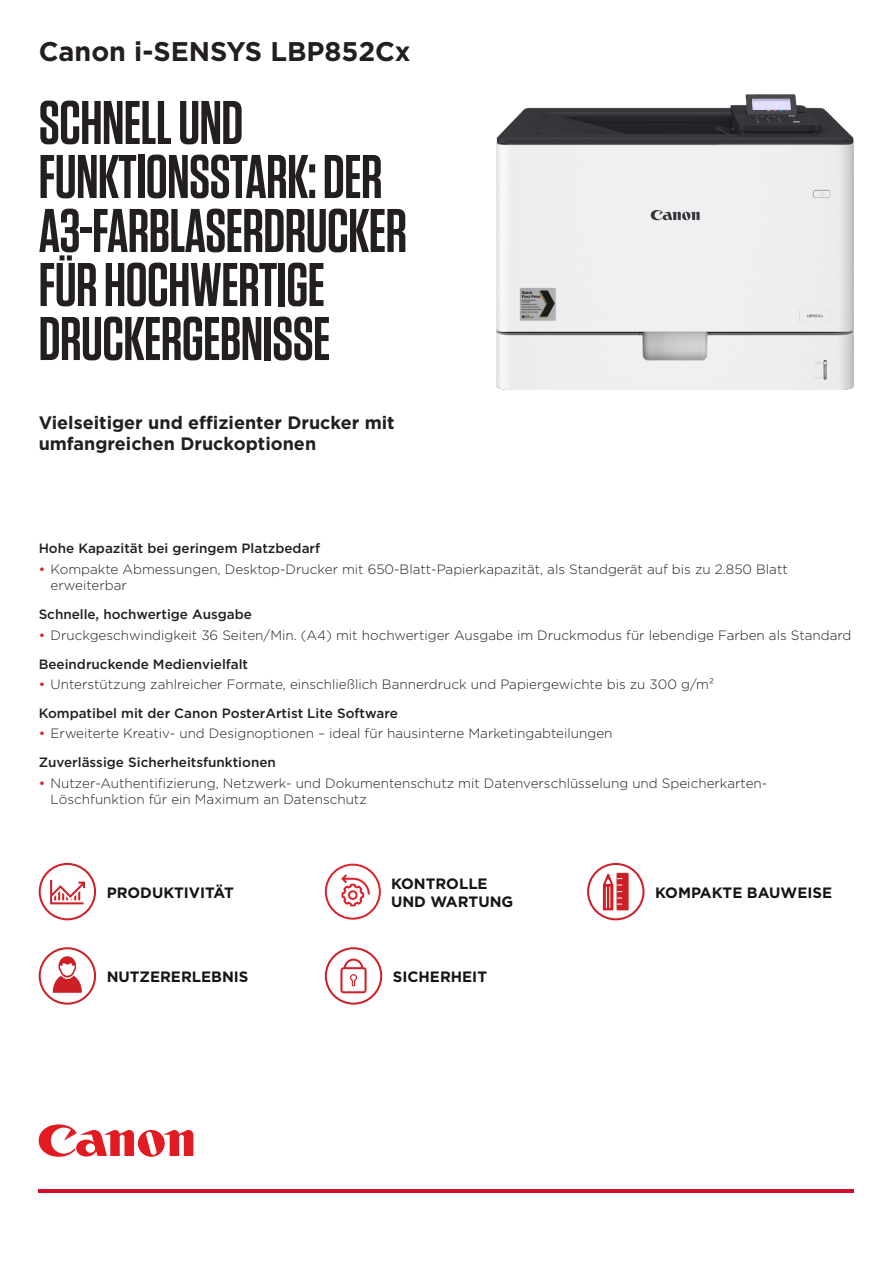
<style>
.page{position:relative;width:893px;height:1263px;background:#fff}
.page>*{position:absolute;margin:0;border:0;box-sizing:border-box;transform-origin:0 0}
.Headline{font:600 61.5px/54px "Tungsten";letter-spacing:-.01em;color:#231f20;scale:.95 1}
.INTRO{font:700 27px "Gotham";color:#231f20}
.Product_name{font:700 18px/21.6px "Gotham";color:#231f20}
.Sub-headline{font:700 15px/18px "Gotham";color:#171419}
.t1{font:300 13.5px/16.2px "Gotham";color:#231f20}
.BODY_BULLETS{font:500 13.5px "Gotham";color:#231f20}
.s1{font-weight:400;color:#e21a21}
</style>
<div class="page">
<svg style="left:39px;top:1124px;width:154px;height:33px"></svg>
<hr style="left:39px;top:1189px;width:815px;height:3px;background:#d30d2b">
<img style="left:496px;top:95px;width:358px;height:294px">
<svg style="left:587px;top:863px;width:57px;height:57px"></svg>
<svg style="left:325px;top:947px;width:57px;height:58px"></svg>
<svg style="left:39px;top:947px;width:57px;height:58px"></svg>
<svg style="left:39px;top:863px;width:57px;height:57px"></svg>
<svg style="left:325px;top:864px;width:56px;height:56px"></svg>
<p class="INTRO" style="left:39px;top:33px;width:373px">Canon i-SENSYS LBP852Cx</p>
<p class="Headline" style="left:39px;top:97px;width:389px">SCHNELL UND<br>FUNKTIONSSTARK: DER<br>A3-FARBLASERDRUCKER<br>FÜR HOCHWERTIGE<br>DRUCKERGEBNISSE</p>
<p class="Product_name" style="left:39px;top:411px;width:357px">Vielseitiger und effizienter Drucker mit umfangreichen Druckoptionen</p>
<p class="BODY_BULLETS" style="left:39px;top:540px;width:283px">Hohe Kapazität bei geringem Platzbedarf</p>
<p class="t1" style="left:51px;top:561px;width:739px;text-indent:-12px"><span class="s1">•</span> Kompakte Abmessungen, Desktop-Drucker mit 650-Blatt-Papierkapazität, als Standgerät auf bis zu 2.850 Blatt erweiterbar</p>
<p class="BODY_BULLETS" style="left:39px;top:605px;width:215px">Schnelle, hochwertige Ausgabe</p>
<p class="t1" style="left:39px;top:626px;width:814px"><span class="s1">•</span> Druckgeschwindigkeit 36 Seiten/Min. (A4) mit hochwertiger Ausgabe im Druckmodus für lebendige Farben als Standard</p>
<p class="BODY_BULLETS" style="left:39px;top:655px;width:211px">Beeindruckende Medienvielfalt</p>
<p class="t1" style="left:39px;top:676px;width:677px"><span class="s1">•</span> Unterstützung zahlreicher Formate, einschließlich Bannerdruck und Papiergewichte bis zu 300 g/m²</p>
<p class="BODY_BULLETS" style="left:39px;top:704px;width:361px">Kompatibel mit der Canon PosterArtist Lite Software</p>
<p class="t1" style="left:39px;top:725px;width:575px"><span class="s1">•</span> Erweiterte Kreativ- und Designoptionen – ideal für hausinterne Marketingabteilungen</p>
<p class="BODY_BULLETS" style="left:39px;top:754px;width:239px">Zuverlässige Sicherheitsfunktionen</p>
<p class="t1" style="left:51px;top:774px;width:718px;text-indent:-12px"><span class="s1">•</span> Nutzer-Authentifizierung, Netzwerk- und Dokumentenschutz mit Datenverschlüsselung und Speicherkarten-<br>Löschfunktion für ein Maximum an Datenschutz</p>
<p class="Sub-headline" style="left:107px;top:883px;width:129px">PRODUKTIVITÄT</p>
<p class="Sub-headline" style="left:391px;top:874px;width:124px">KONTROLLE<br>UND WARTUNG</p>
<p class="Sub-headline" style="left:107px;top:967px;width:143px">NUTZERERLEBNIS</p>
<p class="Sub-headline" style="left:393px;top:967px;width:96px">SICHERHEIT</p>
<p class="Sub-headline" style="left:655px;top:883px;width:178px">KOMPAKTE BAUWEISE</p>
</div>
